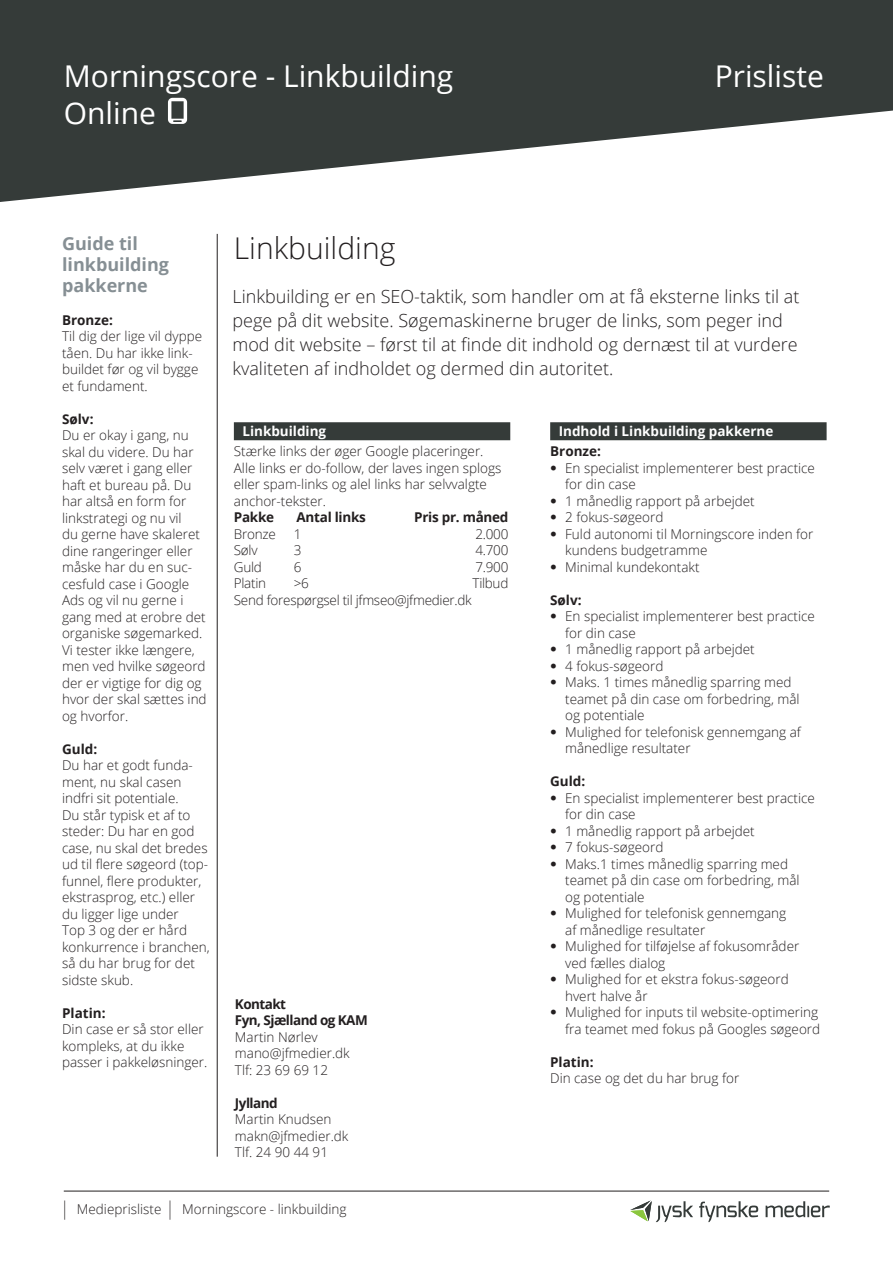
<style>
.page{position:relative;width:893px;height:1263px;background:#fff}
.page>*{position:absolute;margin:0;border:0;box-sizing:border-box;transform-origin:0 0}
.t1{font:30px/37.5px "Open Sans";color:#fff}
.t2{font:300 30px "Open Sans";color:#231f20}
.t3{font:300 18px/24px "Open Sans";color:#231f20}
.t4{font:700 18px/21px "Open Sans";color:#868f94}
.t5{font:300 13.5px/16.5px "Open Sans";color:#231f20}
.t6{font:700 13.5px "Open Sans";letter-spacing:-.02em;color:#231f20}
.t7{font:700 13.5px "Open Sans";color:#fff}
.t8{font:300 13.5px "Open Sans";letter-spacing:-.02em;color:#231f20}
.t9{font:700 13.5px/16.5px "Open Sans";letter-spacing:-.04em;color:#231f20}
.s1{font-family:"Helvetica"}
.s2{font-size:18.9px}
</style>
<div class="page">
<svg style="left:0;top:0;width:893px;height:202px;fill:#353b39"></svg>
<hr style="left:217px;top:234px;width:1px;height:923px;background:#231f20">
<hr style="left:64px;top:1191px;width:765px;height:1px;background:#231f20">
<svg style="left:168px;top:98px;width:19px;height:26px"></svg>
<svg style="left:630px;top:1200px;width:63px;height:22px"></svg>
<svg style="left:699px;top:1201px;width:59px;height:21px"></svg>
<svg style="left:766px;top:1201px;width:64px;height:16px"></svg>
<div style="left:550px;top:422px;width:277px;height:18px;background:#353b39"></div>
<div style="left:234px;top:422px;width:276px;height:18px;background:#353b39"></div>
<h1 class="t1" style="left:64px;top:56px;width:391px">Morningscore - Linkbuilding<br>Online</h1>
<h1 class="t1" style="left:715px;top:56px;width:111px">Prisliste</h1>
<h2 class="t4" style="left:62px;top:232px;width:109px">Guide til linkbuilding pakkerne</h2>
<p class="t6" style="left:62px;top:310px;width:52px">Bronze:</p>
<p class="t5" style="left:62px;top:328px;width:142px">Til dig der lige vil dyppe tåen. Du har ikke link&shy;buildet før og vil bygge et fundament.</p>
<p class="t6" style="left:62px;top:409px;width:33px">Sølv:</p>
<p class="t5" style="left:62px;top:427px;width:146px">Du er okay i gang, nu skal du videre. Du har selv været i gang eller haft et bureau på. Du har altså en form for linkstrategi og nu vil<br>du gerne have skaleret dine rangeringer eller måske har du en suc&shy;cesfuld case i Google<br>Ads og vil nu gerne i gang med at erobre det organiske søgemarked.<br>Vi tester ikke længere, men ved hvilke søgeord der er vigtige for dig og hvor der skal sættes ind og hvorfor.</p>
<p class="t6" style="left:62px;top:739px;width:37px">Guld:</p>
<p class="t5" style="left:62px;top:757px;width:149px">Du har et godt funda&shy;ment, nu skal casen indfri sit potentiale.<br>Du står typisk et af to steder: Du har en god case, nu skal det bredes ud til flere søgeord (top&shy;funnel, flere produkter, ekstrasprog, etc.) eller du ligger lige under<br>Top 3 og der er hård konkurrence i branchen, så du har brug for det sidste skub.</p>
<p class="t6" style="left:62px;top:1003px;width:45px">Platin:</p>
<p class="t5" style="left:62px;top:1021px;width:147px">Din case er så stor eller kompleks, at du ikke passer i pakkeløsninger.</p>
<h1 class="t2" style="left:234px;top:227px;width:163px">Linkbuilding</h1>
<p class="t3" style="left:232px;top:284px;width:568px">Linkbuilding er en SEO-taktik, som handler om at få eksterne links til at pege på dit website. Søgemaskinerne bruger de links, som peger ind mod dit website – først til at finde dit indhold og dernæst til at vurdere kvaliteten af indholdet og dermed din autoritet.</p>
<p class="t7" style="left:242px;top:421px;width:85px">Linkbuilding</p>
<p class="t5" style="left:234px;top:443px;width:269px">Stærke links der øger Google placeringer.<br>Alle links er do-follow, der laves ingen splogs eller spam-links og alel links har selvvalgte anchor-tekster.</p>
<p class="t6" style="left:234px;top:508px;width:42px">Pakke</p>
<p class="t6" style="left:297px;top:508px;width:71px">Antal links</p>
<p class="t6" style="left:414px;top:508px;width:96px">Pris pr. måned</p>
<p class="t5" style="left:234px;top:525px;width:43px">Bronze</p>
<p class="t5" style="left:294px;top:525px;width:9px">1</p>
<p class="t5" style="left:475px;top:525px;width:34px">2.000</p>
<p class="t5" style="left:234px;top:542px;width:25px">Sølv</p>
<p class="t5" style="left:294px;top:542px;width:9px">3</p>
<p class="t5" style="left:475px;top:542px;width:34px">4.700</p>
<p class="t5" style="left:234px;top:558px;width:29px">Guld</p>
<p class="t5" style="left:294px;top:558px;width:9px">6</p>
<p class="t5" style="left:475px;top:558px;width:34px">7.900</p>
<p class="t5" style="left:234px;top:575px;width:34px">Platin</p>
<p class="t5" style="left:294px;top:575px;width:17px">&gt;6</p>
<p class="t5" style="left:472px;top:575px;width:37px">Tilbud</p>
<p class="t8" style="left:234px;top:591px;width:239px">Send forespørgsel til jfmseo@jfmedier.dk</p>
<p class="t9" style="left:235px;top:995px;width:134px">Kontakt<br>Fyn, Sjælland og KAM</p>
<p class="t5" style="left:235px;top:1028px;width:116px">Martin Nørlev mano@jfmedier.dk<br>Tlf: 23 69 69 12</p>
<p class="t9" style="left:235px;top:1094px;width:44px">Jylland</p>
<p class="t5" style="left:235px;top:1110px;width:115px">Martin Knudsen makn@jfmedier.dk<br>Tlf. 24 90 44 91</p>
<p class="t7" style="left:559px;top:421px;width:216px">Indhold i Linkbuilding pakkerne</p>
<p class="t6" style="left:550px;top:442px;width:52px">Bronze:</p>
<p class="t5" style="left:565px;top:459px;width:251px;text-indent:-15px"><span class="s1">•</span> En specialist implementerer best practice for din case</p>
<p class="t5" style="left:550px;top:492px;width:206px"><span class="s1">•</span> 1 månedlig rapport på arbejdet</p>
<p class="t5" style="left:550px;top:509px;width:115px"><span class="s1">•</span> 2 fokus-søgeord</p>
<p class="t5" style="left:565px;top:525px;width:250px;text-indent:-15px"><span class="s1">•</span> Fuld autonomi til Morningscore inden for kundens budgetramme</p>
<p class="t5" style="left:550px;top:558px;width:151px"><span class="s1">•</span> Minimal kundekontakt</p>
<p class="t6" style="left:550px;top:590px;width:33px">Sølv:</p>
<p class="t5" style="left:565px;top:608px;width:251px;text-indent:-15px"><span class="s1">•</span> En specialist implementerer best practice for din case</p>
<p class="t5" style="left:550px;top:641px;width:206px"><span class="s1">•</span> 1 månedlig rapport på arbejdet</p>
<p class="t5" style="left:550px;top:657px;width:115px"><span class="s1">•</span> 4 fokus-søgeord</p>
<p class="t5" style="left:565px;top:674px;width:236px;text-indent:-15px"><span class="s1">•</span> Maks. 1 times månedlig sparring med teamet på din case om forbedring, mål og potentiale</p>
<p class="t5" style="left:565px;top:723px;width:237px;text-indent:-15px"><span class="s1">•</span> Mulighed for telefonisk gennemgang af månedlige resultater</p>
<p class="t6" style="left:550px;top:772px;width:37px">Guld:</p>
<p class="t5" style="left:565px;top:789px;width:251px;text-indent:-15px"><span class="s1">•</span> En specialist implementerer best practice for din case</p>
<p class="t5" style="left:550px;top:822px;width:206px"><span class="s1">•</span> 1 månedlig rapport på arbejdet</p>
<p class="t5" style="left:550px;top:839px;width:115px"><span class="s1">•</span> 7 fokus-søgeord</p>
<p class="t5" style="left:565px;top:855px;width:236px;text-indent:-15px"><span class="s1">•</span> Maks.1 times månedlig sparring med teamet på din case om forbedring, mål og potentiale</p>
<p class="t5" style="left:565px;top:905px;width:223px;text-indent:-15px"><span class="s1">•</span> Mulighed for telefonisk gennemgang af månedlige resultater</p>
<p class="t5" style="left:565px;top:938px;width:236px;text-indent:-15px"><span class="s1">•</span> Mulighed for tilføjelse af fokusområder ved fælles dialog</p>
<p class="t5" style="left:565px;top:971px;width:225px;text-indent:-15px"><span class="s1">•</span> Mulighed for et ekstra fokus-søgeord hvert halve år</p>
<p class="t5" style="left:550px;top:1004px;width:272px;text-align:right"><span class="s1">•</span> Mulighed for inputs til website-optimering fra teamet med fokus på Googles søgeord</p>
<p class="t6" style="left:550px;top:1052px;width:45px">Platin:</p>
<p class="t5" style="left:550px;top:1070px;width:191px">Din case og det du har brug for</p>
<p class="t5" style="left:61px;top:1200px;width:287px"><span class="s2">|</span> Medieprisliste <span class="s2">|</span> Morningscore - linkbuilding</p>
</div>
